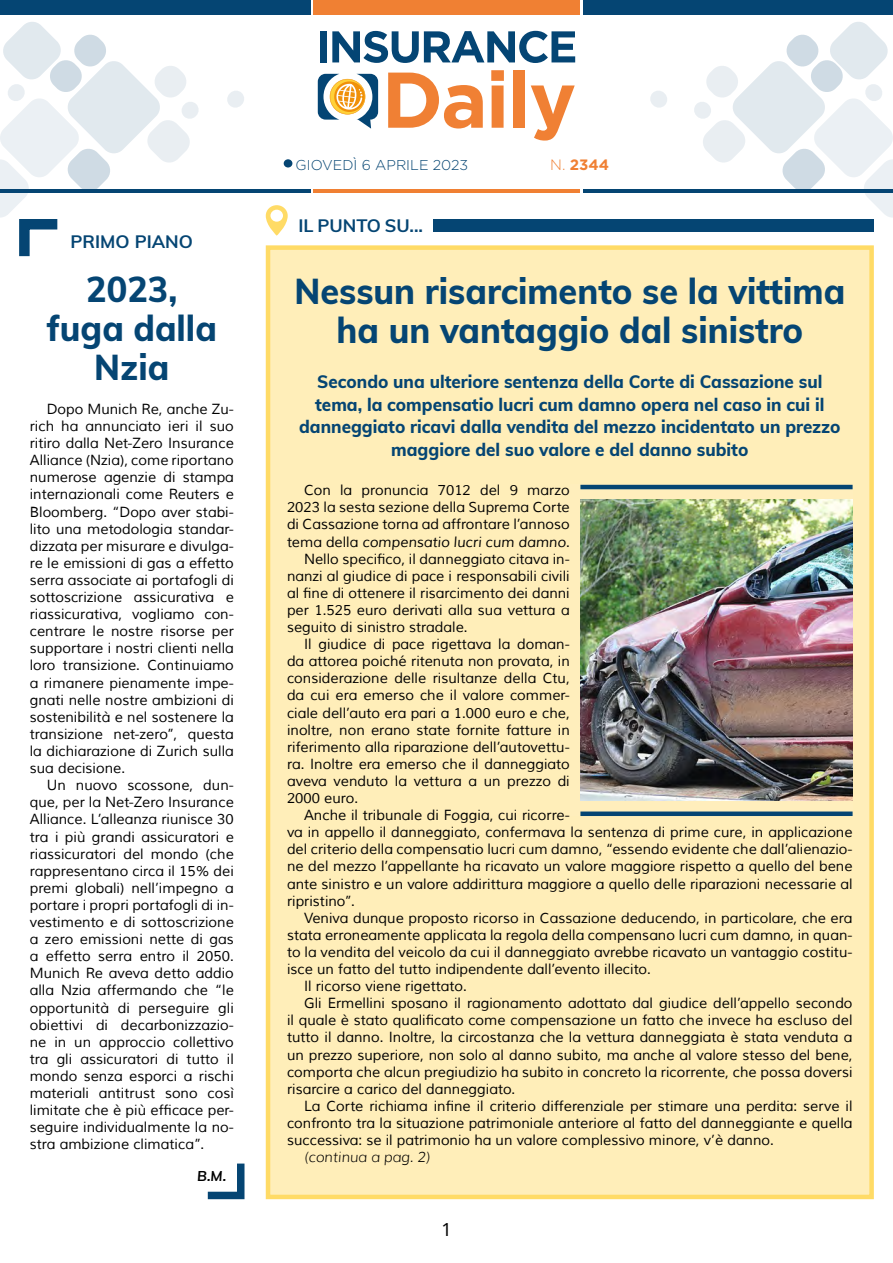
<style>
.page{position:relative;width:893px;height:1263px;background:#fff}
.page>*{position:absolute;margin:0;border:0;box-sizing:border-box;transform-origin:0 0}
.t1{font:800 36px/39px "Muli";color:#054573;text-align:center;scale:.95 1}
.t2{font:800 18px/22.5px "Muli";color:#054573;text-align:center;scale:.95 1}
.t3{font:700 18px "Muli";color:#054573}
.t4{font:18px "Noto Sans";color:#000}
.t5{font:700 15px "Gotham";color:#f08033}
.t6{font:14.25px/17.1px "Muli";color:#000;text-align:justify}
.t7{font:italic 14.25px "Muli";color:#000}
.t8{font:300 14.25px "Gotham";color:#054573}
.t9{font:italic 300 14.25px "Muli";color:#000}
.t10{font:italic 700 14.25px "Muli";color:#000}
.s1{font-weight:300}
.s2{font-style:normal}
</style>
<div class="page">
<div style="left:0;top:0;width:310px;height:15px;background:#054573"></div>
<div style="left:313px;top:0;width:266px;height:15px;background:#f08033"></div>
<hr style="left:0;top:189px;width:310px;height:3px;background:#054573">
<hr style="left:313px;top:189px;width:266px;height:3px;background:#f08033">
<div style="left:284px;top:159px;width:8px;height:8px;background:#054573;border-radius:50%"></div>
<svg style="left:650px;top:91px;width:17px;height:17px"></svg>
<svg style="left:227px;top:91px;width:17px;height:17px"></svg>
<svg style="left:693px;top:22px;width:200px;height:196px"></svg>
<hr style="left:583px;top:189px;width:310px;height:3px;background:#054573">
<div style="left:583px;top:0;width:310px;height:15px;background:#054573"></div>
<svg style="left:318px;top:74px;width:60px;height:55px"></svg>
<svg style="left:388px;top:73px;width:95px;height:56px"></svg>
<svg style="left:491px;top:70px;width:13px;height:58px"></svg>
<div style="left:513px;top:70px;width:12px;height:58px;background:#f08034"></div>
<svg style="left:531px;top:85px;width:44px;height:56px"></svg>
<div style="left:320px;top:31px;width:6px;height:31px;background:#044574"></div>
<svg style="left:332px;top:31px;width:243px;height:32px"></svg>
<svg style="left:0;top:22px;width:199px;height:235px"></svg>
<svg style="left:207px;top:1163px;width:38px;height:37px"></svg>
<div style="left:266px;top:245px;width:608px;height:954px;background:#ffeeb9;border:4px solid #ffdb66"></div>
<div style="left:434px;top:219px;width:440px;height:13px;background:#054573"></div>
<svg style="left:580px;top:489px;width:273px;height:11px"></svg>
<hr style="left:580px;top:485px;width:273px;height:4px;background:#054573">
<div style="left:580px;top:811px;width:273px;height:5px;background:#054573"></div>
<img style="left:580px;top:500px;width:273px;height:301px">
<svg style="left:266px;top:205px;width:22px;height:31px"></svg>
<p class="t3" style="left:71px;top:228px;width:124px">PRIMO PIANO</p>
<h1 class="t1" style="left:47px;top:268px;width:181px">2023, fuga dalla<br>Nzia</h1>
<p class="t6" style="left:30px;top:401px;width:206px;text-indent:17px">Dopo Munich Re, anche Zu&shy;rich ha annunciato ieri il suo ritiro dalla Net-Zero Insurance Alliance (Nzia), come riportano numerose agenzie di stampa internazionali come Reuters e Bloomberg. “Dopo aver stabi&shy;lito una metodologia standar&shy;dizzata per misurare e divulga&shy;re le emissioni di gas a effetto serra associate ai portafogli di sottoscrizione assicurativa e riassicurativa, vogliamo con&shy;centrare le nostre risorse per supportare i nostri clienti nella loro transizione. Continuiamo a rimanere pienamente impe&shy;gnati nelle nostre ambizioni di sostenibilità e nel sostenere la transizione net-zero”, questa la dichiarazione di Zurich sulla sua decisione.</p>
<p class="t6" style="left:30px;top:777px;width:206px;text-indent:17px">Un nuovo scossone, dun&shy;que, per la Net-Zero Insurance Alliance. L’alleanza riunisce 30 tra i più grandi assicuratori e riassicuratori del mondo (che rappresentano circa il 15% dei premi globali) nell’impegno a portare i propri portafogli di in&shy;vestimento e di sottoscrizione a zero emissioni nette di gas a effetto serra entro il 2050.<br>Munich Re aveva detto addio alla Nzia affermando che “le opportunità di perseguire gli obiettivi di decarbonizzazio&shy;ne in un approccio collettivo tra gli assicuratori di tutto il mondo senza esporci a rischi materiali antitrust sono così limitate che è più efficace per&shy;seguire individualmente la no&shy;stra ambizione climatica”.</p>
<p class="t10" style="left:197px;top:1166px;width:30px">B.M.</p>
<p class="t8" style="left:296px;top:157px;width:174px">GIOVEDÌ 6 APRILE 2023</p>
<p class="t5" style="left:550px;top:156px;width:61px"><span class="s1">N.</span> 2344</p>
<p class="t3" style="left:298px;top:212px;width:126px">IL PUNTO SU...</p>
<h1 class="t1" style="left:294px;top:270px;width:581px">Nessun risarcimento se la vittima ha un vantaggio dal sinistro</h1>
<p class="t2" style="left:299px;top:369px;width:571px">Secondo una ulteriore sentenza della Corte di Cassazione sul tema, la compensatio lucri cum damno opera nel caso in cui il danneggiato ricavi dalla vendita del mezzo incidentato un prezzo maggiore del suo valore e del danno subito</p>
<p class="t6" style="left:304px;top:482px;width:267px">Con la pronuncia 7012 del 9 marzo</p>
<p class="t6" style="left:287px;top:499px;width:284px">2023 la sesta sezione della Suprema Corte</p>
<p class="t6" style="left:287px;top:516px;width:284px">di Cassazione torna ad affrontare l’annoso</p>
<p class="t7" style="left:287px;top:533px;width:284px"><span class="s2">tema della</span> compensatio lucri cum damno<span class="s2">.</span></p>
<p class="t6" style="left:304px;top:550px;width:267px">Nello specifico, il danneggiato citava in-</p>
<p class="t6" style="left:287px;top:567px;width:284px">nanzi al giudice di pace i responsabili civili</p>
<p class="t6" style="left:287px;top:585px;width:284px">al fine di ottenere il risarcimento dei danni</p>
<p class="t6" style="left:287px;top:602px;width:284px">per 1.525 euro derivati alla sua vettura a</p>
<p class="t6" style="left:287px;top:619px;width:182px">seguito di sinistro stradale.</p>
<p class="t6" style="left:304px;top:636px;width:267px">Il giudice di pace rigettava la doman-</p>
<p class="t6" style="left:287px;top:653px;width:284px">da attorea poiché ritenuta non provata, in</p>
<p class="t6" style="left:287px;top:670px;width:284px">considerazione delle risultanze della Ctu,</p>
<p class="t6" style="left:287px;top:687px;width:284px">da cui era emerso che il valore commer-</p>
<p class="t6" style="left:287px;top:704px;width:284px">ciale dell’auto era pari a 1.000 euro e che,</p>
<p class="t6" style="left:287px;top:721px;width:284px">inoltre, non erano state fornite fatture in</p>
<p class="t6" style="left:287px;top:738px;width:284px">riferimento alla riparazione dell’autovettu-</p>
<p class="t6" style="left:287px;top:756px;width:284px">ra. Inoltre era emerso che il danneggiato</p>
<p class="t6" style="left:287px;top:773px;width:284px">aveva venduto la vettura a un prezzo di</p>
<p class="t6" style="left:287px;top:790px;width:73px">2000 euro.</p>
<p class="t6" style="left:304px;top:807px;width:267px">Anche il tribunale di Foggia, cui ricorre-</p>
<p class="t6" style="left:287px;top:824px;width:567px">va in appello il danneggiato, confermava la sentenza di prime cure, in applicazione</p>
<p class="t6" style="left:287px;top:841px;width:567px">del criterio della compensatio lucri cum damno, “essendo evidente che dall’alienazio-</p>
<p class="t6" style="left:287px;top:858px;width:567px">ne del mezzo l’appellante ha ricavato un valore maggiore rispetto a quello del bene</p>
<p class="t6" style="left:287px;top:875px;width:567px">ante sinistro e un valore addirittura maggiore a quello delle riparazioni necessarie al</p>
<p class="t6" style="left:287px;top:892px;width:69px">ripristino”.</p>
<p class="t6" style="left:304px;top:909px;width:550px">Veniva dunque proposto ricorso in Cassazione deducendo, in particolare, che era</p>
<p class="t6" style="left:287px;top:927px;width:567px">stata erroneamente applicata la regola della compensano lucri cum damno, in quan-</p>
<p class="t6" style="left:287px;top:944px;width:567px">to la vendita del veicolo da cui il danneggiato avrebbe ricavato un vantaggio costitu-</p>
<p class="t6" style="left:287px;top:961px;width:365px">isce un fatto del tutto indipendente dall’evento illecito.</p>
<p class="t6" style="left:304px;top:978px;width:164px">Il ricorso viene rigettato.</p>
<p class="t6" style="left:304px;top:995px;width:550px">Gli Ermellini sposano il ragionamento adottato dal giudice dell’appello secondo</p>
<p class="t6" style="left:287px;top:1012px;width:567px">il quale è stato qualificato come compensazione un fatto che invece ha escluso del</p>
<p class="t6" style="left:287px;top:1029px;width:567px">tutto il danno. Inoltre, la circostanza che la vettura danneggiata è stata venduta a</p>
<p class="t6" style="left:287px;top:1046px;width:567px">un prezzo superiore, non solo al danno subito, ma anche al valore stesso del bene,</p>
<p class="t6" style="left:287px;top:1063px;width:567px">comporta che alcun pregiudizio ha subito in concreto la ricorrente, che possa doversi</p>
<p class="t6" style="left:287px;top:1080px;width:230px">risarcire a carico del danneggiato.</p>
<p class="t6" style="left:304px;top:1098px;width:550px">La Corte richiama infine il criterio differenziale per stimare una perdita: serve il</p>
<p class="t6" style="left:287px;top:1115px;width:567px">confronto tra la situazione patrimoniale anteriore al fatto del danneggiante e quella</p>
<p class="t6" style="left:287px;top:1132px;width:488px">successiva: se il patrimonio ha un valore complessivo minore, v’è danno.</p>
<p class="t9" style="left:304px;top:1148px;width:128px">(continua a pag. 2)</p>
<p class="t4" style="left:441px;top:1217px;width:12px">1</p>
</div>
